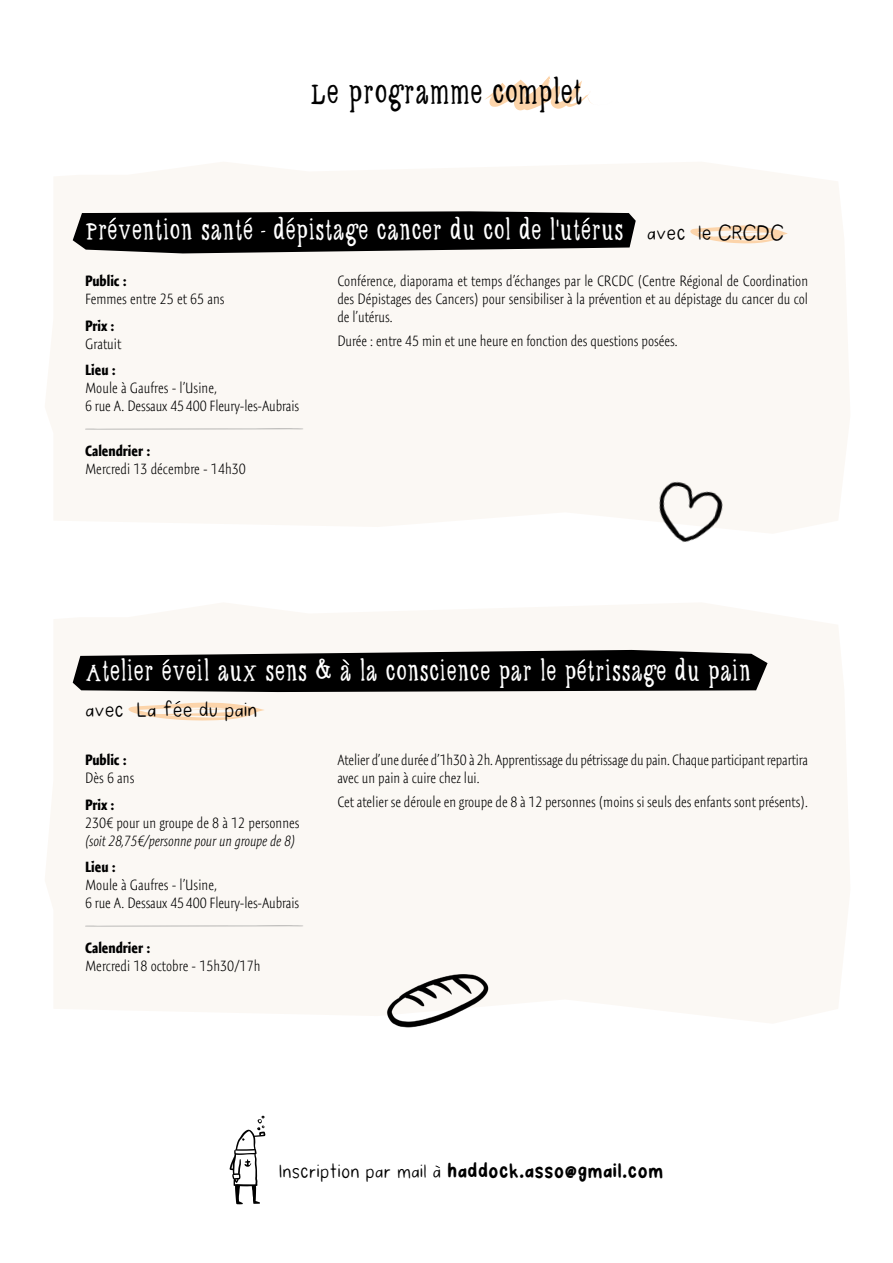
<style>
.page{position:relative;width:893px;height:1263px;background:#fff}
.page>*{position:absolute;margin:0;border:0;box-sizing:border-box;transform-origin:0 0}
.t1{font:27px "Dark Seas Hand";color:#000}
.t2{font:22.5px "Dark Seas Hand";color:#fff}
.t3{font:22.5px "Dark Seas Sans";color:#000}
.t4{font:700 21px "Dark Seas Sans";color:#000}
.t5{font:200 condensed 15px/18px "Expo Sans Pro";letter-spacing:-.005em;color:#000}
.t6{font:700 condensed 15px "Expo Sans Pro";color:#000}
.t7{font:italic 200 condensed 15px "Expo Sans Pro";color:#000}
.s1{font-family:"Dark Seas Sans";color:#000}
.s2{font-weight:400}
</style>
<div class="page">
<svg style="left:485px;top:76px;width:106px;height:34px"></svg>
<svg style="left:230px;top:1115px;width:35px;height:89px"></svg>
<div style="left:45px;top:603px;width:805px;height:420px;background:#fbf8f4"></div>
<svg style="left:85px;top:925px;width:218px;height:1px"></svg>
<svg style="left:73px;top:650px;width:694px;height:42px;background:#181818"></svg>
<svg style="left:128px;top:701px;width:137px;height:19px"></svg>
<img style="left:337px;top:946px;width:183px;height:82px">
<div style="left:45px;top:162px;width:805px;height:371px;background:#fbf8f4"></div>
<svg style="left:690px;top:225px;width:98px;height:18px"></svg>
<svg style="left:85px;top:428px;width:218px;height:1px"></svg>
<svg style="left:73px;top:211px;width:563px;height:42px;background:#191918"></svg>
<img style="left:635px;top:447px;width:127px;height:95px">
<h1 class="t1" style="left:310px;top:79px;width:274px">LE PROGRAMME COMPLET</h1>
<h2 class="t2" style="left:85px;top:220px;width:700px">PRÉVENTION SANTÉ DÉPISTAGE CANCER DU COL DE L'UTÉRUS <span class="s1">avec le CRCDC</span></h2>
<p class="t6" style="left:85px;top:272px;width:43px">Public :</p>
<p class="t5" style="left:85px;top:290px;width:141px">Femmes entre 25 et 65 ans</p>
<p class="t6" style="left:85px;top:317px;width:31px">Prix :</p>
<p class="t5" style="left:85px;top:335px;width:38px">Gratuit</p>
<p class="t6" style="left:85px;top:361px;width:32px">Lieu :</p>
<p class="t5" style="left:85px;top:379px;width:216px">Moule à Gaufres - l’Usine,<br>6 rue A. Dessaux 45400 Fleury-les-Aubrais</p>
<p class="t6" style="left:85px;top:442px;width:67px">Calendrier :</p>
<p class="t5" style="left:85px;top:460px;width:162px">Mercredi 13 décembre - 14h30</p>
<p class="t5" style="left:337px;top:272px;width:472px;text-align:justify">Conférence, diaporama et temps d’échanges par le CRCDC (Centre Régional de Coordination des Dépistages des Cancers) pour sensibiliser à la prévention et au dépistage du cancer du col de l’utérus.</p>
<p class="t5" style="left:337px;top:332px;width:342px">Durée : entre 45 min et une heure en fonction des questions posées.</p>
<h2 class="t2" style="left:85px;top:660px;width:668px">ATELIER ÉVEIL AUX SENS &amp; À LA CONSCIENCE PAR LE PÉTRISSAGE DU PAIN</h2>
<h2 class="t3" style="left:85px;top:696px;width:174px">avec La fée du pain</h2>
<p class="t6" style="left:85px;top:751px;width:43px">Public :</p>
<p class="t5" style="left:85px;top:769px;width:51px">Dès 6 ans</p>
<p class="t6" style="left:85px;top:796px;width:31px">Prix :</p>
<p class="t5" style="left:85px;top:814px;width:216px">230€ pour un groupe de 8 à 12 personnes</p>
<p class="t7" style="left:85px;top:832px;width:212px">(soit 28,75€/personne pour un groupe de 8)</p>
<p class="t6" style="left:85px;top:858px;width:32px">Lieu :</p>
<p class="t5" style="left:85px;top:876px;width:216px">Moule à Gaufres - l’Usine,<br>6 rue A. Dessaux 45400 Fleury-les-Aubrais</p>
<p class="t6" style="left:85px;top:939px;width:67px">Calendrier :</p>
<p class="t5" style="left:85px;top:957px;width:177px">Mercredi 18 octobre - 15h30/17h</p>
<p class="t5" style="left:337px;top:751px;width:472px">Atelier d’une durée d’1h30 à 2h. Apprentissage du pétrissage du pain. Chaque participant repartira avec un pain à cuire chez lui.</p>
<p class="t5" style="left:337px;top:793px;width:472px">Cet atelier se déroule en groupe de 8 à 12 personnes (moins si seuls des enfants sont présents).</p>
<h3 class="t4" style="left:279px;top:1157px;width:386px"><span class="s2">Inscription par mail à</span> haddock.asso@gmail.com</h3>
</div>
